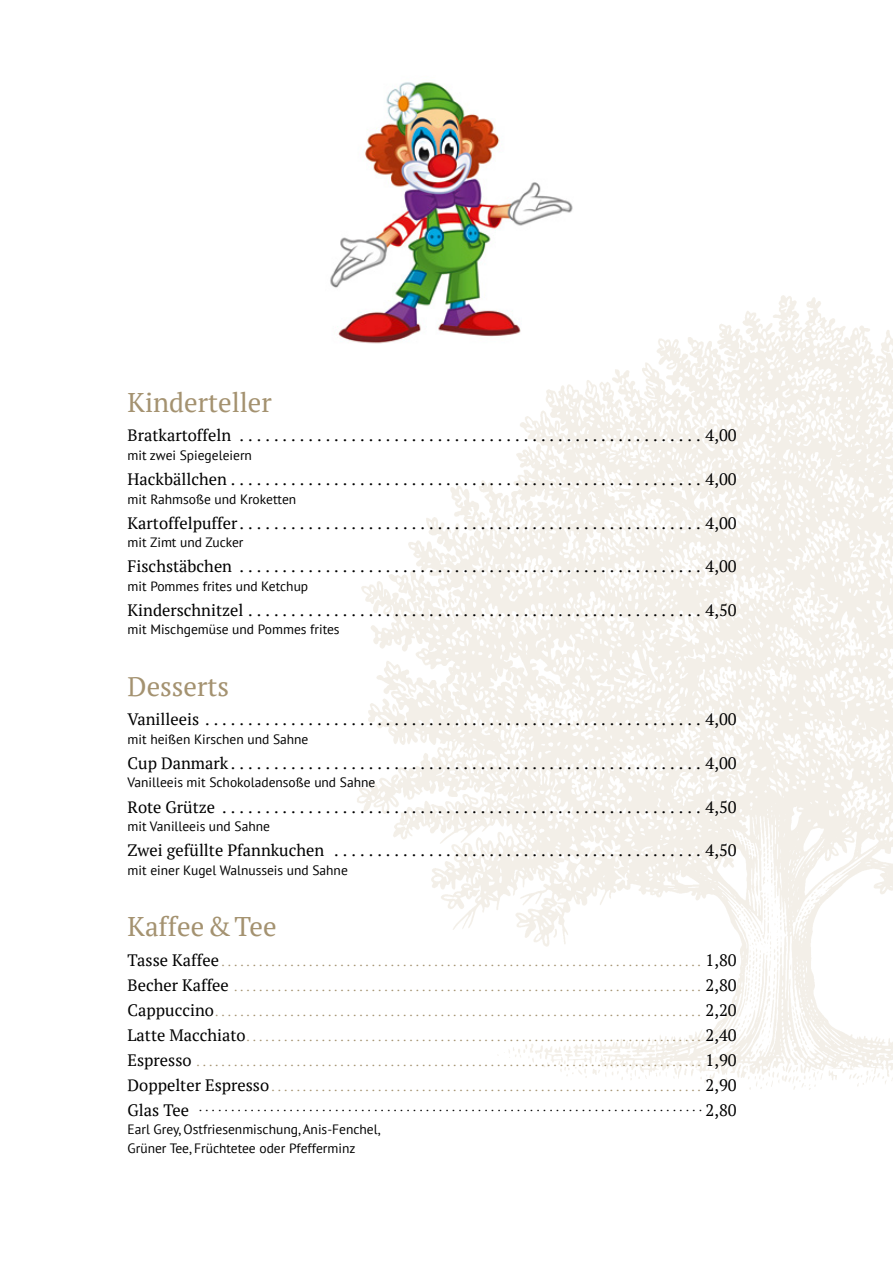
<style>
.page{position:relative;width:893px;height:1263px;background:#fff}
.page>*{position:absolute;margin:0;border:0;box-sizing:border-box;transform-origin:0 0}
.t1{font:27px "PT Serif";color:#a49270}
.t2{font:16.5px "PT Serif";color:#000}
.t3{font:13.5px/18.6px "PT Sans";color:#000}
.t4{font:12px/25px "PT Serif";color:#a49270;text-align:justify}
.s1{font-size:16.5px;color:#000}
.s2{font-family:"PT Serif";font-size:16.5px}
</style>
<div class="page">
<img style="left:357px;top:295px;width:536px;height:795px">
<img style="left:330px;top:82px;width:246px;height:269px">
<h1 class="t1" style="left:128px;top:385px;width:146px">Kinderteller</h1>
<p class="t2" style="left:128px;top:425px;width:610px">Bratkartoffeln . . . . . . . . . . . . . . . . . . . . . . . . . . . . . . . . . . . . . . . . . . . . . . . . . . . . . . 4,00</p>
<p class="t3" style="left:128px;top:445px;width:126px">mit zwei Spiegeleiern</p>
<p class="t2" style="left:128px;top:468px;width:610px">Hackbällchen . . . . . . . . . . . . . . . . . . . . . . . . . . . . . . . . . . . . . . . . . . . . . . . . . . . . . . . 4,00</p>
<p class="t3" style="left:128px;top:489px;width:170px">mit Rahmsoße und Kroketten</p>
<p class="t2" style="left:128px;top:512px;width:610px">Kartoffelpuffer . . . . . . . . . . . . . . . . . . . . . . . . . . . . . . . . . . . . . . . . . . . . . . . . . . . . . . 4,00</p>
<p class="t3" style="left:128px;top:533px;width:117px">mit Zimt und Zucker</p>
<p class="t2" style="left:128px;top:556px;width:610px">Fischstäbchen . . . . . . . . . . . . . . . . . . . . . . . . . . . . . . . . . . . . . . . . . . . . . . . . . . . . . . 4,00</p>
<p class="t3" style="left:128px;top:576px;width:182px">mit Pommes frites und Ketchup</p>
<p class="t2" style="left:128px;top:599px;width:610px">Kinderschnitzel . . . . . . . . . . . . . . . . . . . . . . . . . . . . . . . . . . . . . . . . . . . . . . . . . . . . . 4,50</p>
<p class="t3" style="left:128px;top:620px;width:214px">mit Mischgemüse und Pommes frites</p>
<h1 class="t1" style="left:128px;top:669px;width:103px">Desserts</h1>
<p class="t2" style="left:128px;top:709px;width:610px">Vanilleeis . . . . . . . . . . . . . . . . . . . . . . . . . . . . . . . . . . . . . . . . . . . . . . . . . . . . . . . . . . 4,00</p>
<p class="t3" style="left:128px;top:729px;width:182px">mit heißen Kirschen und Sahne</p>
<p class="t2" style="left:128px;top:752px;width:610px">Cup Danmark . . . . . . . . . . . . . . . . . . . . . . . . . . . . . . . . . . . . . . . . . . . . . . . . . . . . . . . 4,00</p>
<p class="t3" style="left:128px;top:773px;width:249px">Vanilleeis mit Schokoladensoße und Sahne</p>
<p class="t2" style="left:128px;top:796px;width:610px">Rote Grütze . . . . . . . . . . . . . . . . . . . . . . . . . . . . . . . . . . . . . . . . . . . . . . . . . . . . . . . . 4,50</p>
<p class="t3" style="left:128px;top:817px;width:144px">mit Vanilleeis und Sahne</p>
<p class="t2" style="left:128px;top:839px;width:610px">Zwei gefüllte Pfannkuchen . . . . . . . . . . . . . . . . . . . . . . . . . . . . . . . . . . . . . . . . . . . 4,50</p>
<p class="t3" style="left:128px;top:860px;width:222px">mit einer Kugel Walnusseis und Sahne</p>
<h1 class="t1" style="left:128px;top:909px;width:151px">Kaffee&amp;Tee</h1>
<p class="t4" style="left:128px;top:949px;width:611px"><span class="s1">Tasse Kaffee</span> . . . . . . . . . . . . . . . . . . . . . . . . . . . . . . . . . . . . . . . . . . . . . . . . . . . . . . . . . . . . . . . . . . . . . . . . . . . . . <span class="s1">1,80<br>Becher Kaffee</span> . . . . . . . . . . . . . . . . . . . . . . . . . . . . . . . . . . . . . . . . . . . . . . . . . . . . . . . . . . . . . . . . . . . . . . . . . . . <span class="s1">2,80<br>Cappuccino</span> . . . . . . . . . . . . . . . . . . . . . . . . . . . . . . . . . . . . . . . . . . . . . . . . . . . . . . . . . . . . . . . . . . . . . . . . . . . . . . <span class="s1">2,20<br>Latte Macchiato</span> . . . . . . . . . . . . . . . . . . . . . . . . . . . . . . . . . . . . . . . . . . . . . . . . . . . . . . . . . . . . . . . . . . . . . . . . . <span class="s1">2,40<br>Espresso</span> . . . . . . . . . . . . . . . . . . . . . . . . . . . . . . . . . . . . . . . . . . . . . . . . . . . . . . . . . . . . . . . . . . . . . . . . . . . . . . . . . <span class="s1">1,90<br>Doppelter Espresso</span> . . . . . . . . . . . . . . . . . . . . . . . . . . . . . . . . . . . . . . . . . . . . . . . . . . . . . . . . . . . . . . . . . . . . . <span class="s1">2,90</span></p>
<p class="t3" style="left:128px;top:1097px;width:73px"><span class="s2">Glas Tee</span> ...............................................................................</p>
<p class="t2" style="left:706px;top:1099px;width:33px">2,80</p>
<p class="t3" style="left:128px;top:1120px;width:254px">Earl Grey, Ostfriesenmischung, Anis-Fenchel,<br>Grüner Tee, Früchtetee oder Pfefferminz</p>
</div>
